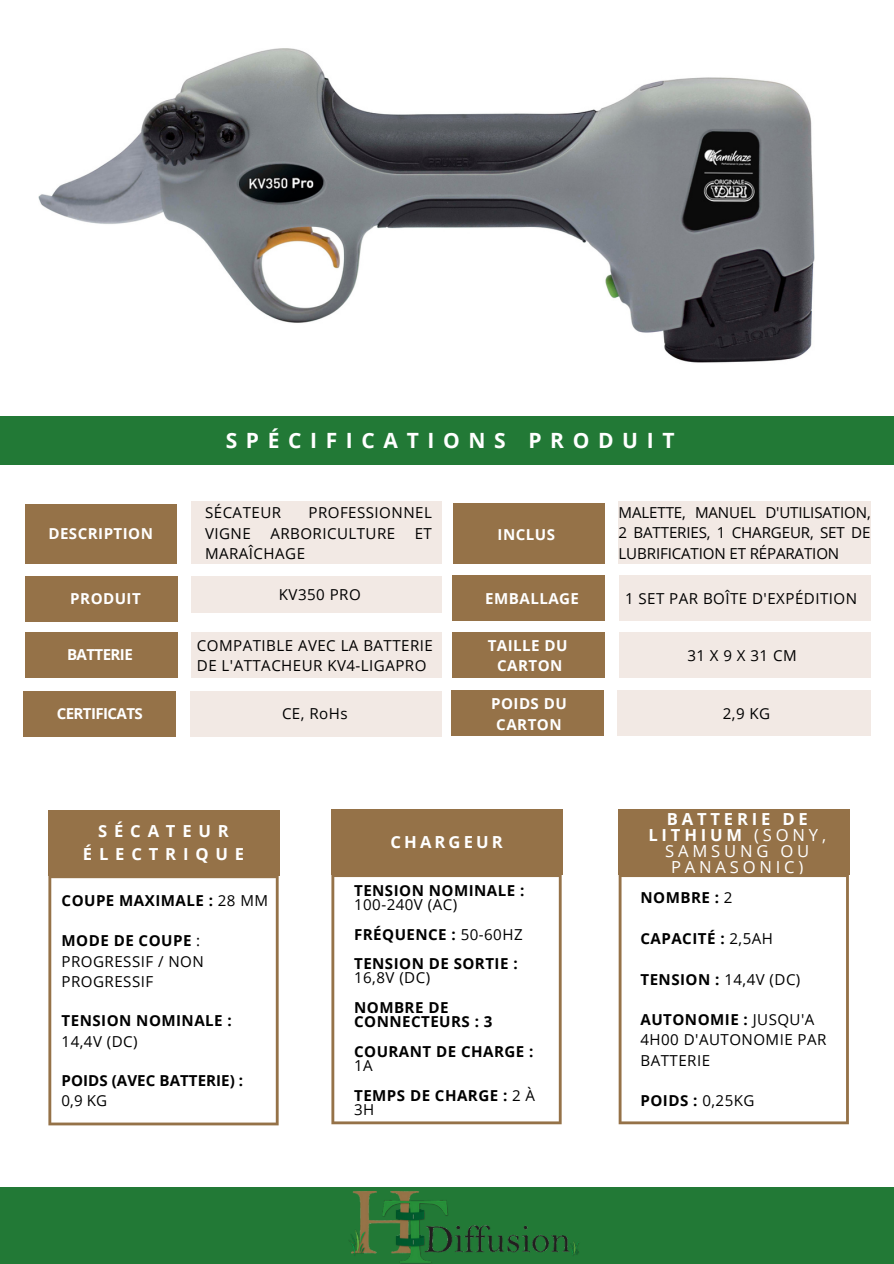
<style>
.page{position:relative;width:894px;height:1264px;background:#fff}
.page>*{position:absolute;margin:0;border:0;box-sizing:border-box;transform-origin:0 0}
.t1{font:700 21px "Open Sans";letter-spacing:.41em;color:#fff}
.t2{font:16.65px/15.8px "Open Sans";letter-spacing:.23em;color:#fff;text-align:center}
.t3{font:700 16.65px/22.5px "Open Sans";letter-spacing:.41em;color:#fff;text-align:center}
.t4{font:700 16.65px "Open Sans";letter-spacing:.185em;color:#fff}
.t5{font:15.15px/20.2px "Open Sans";letter-spacing:.03em;color:#000}
.t6{font:700 15.15px/14.7px "Open Sans";letter-spacing:.03em;color:#000}
.t7{font:700 15.15px "Open Sans";letter-spacing:.03em;color:#fff}
.t8{font:700 15.15px/20.2px "Open Sans";letter-spacing:.005em;color:#000}
.t9{font:700 15.15px "Open Sans";letter-spacing:-.04em;color:#fff}
.t10{font:15.15px "Open Sans";letter-spacing:.32em;color:#000}
.s1{font-weight:400}
.s2{font-weight:700}
</style>
<div class="page">
<div style="left:0;top:1186px;width:893px;height:77px;background:#227936"></div>
<img style="left:349px;top:1191px;width:230px;height:72px">
<div style="left:48px;top:810px;width:231px;height:65px;background:#957248"></div>
<svg style="left:48px;top:875px;width:230px;height:250px"></svg>
<div style="left:0;top:416px;width:893px;height:49px;background:#227936"></div>
<div style="left:331px;top:808px;width:231px;height:66px;background:#957248"></div>
<svg style="left:331px;top:874px;width:230px;height:250px"></svg>
<div style="left:618px;top:808px;width:231px;height:66px;background:#957248"></div>
<svg style="left:618px;top:874px;width:230px;height:250px"></svg>
<div style="left:26px;top:504px;width:202px;height:60px;background:#957248"></div>
<div style="left:178px;top:484px;width:308px;height:308px;background:#fff"></div>
<div style="left:191px;top:576px;width:251px;height:36px;background:#f2e9e4"></div>
<div style="left:26px;top:576px;width:152px;height:45px;background:#957248"></div>
<div style="left:191px;top:632px;width:319px;height:45px;background:#f2e9e4"></div>
<div style="left:26px;top:632px;width:152px;height:45px;background:#957248"></div>
<div style="left:189px;top:691px;width:319px;height:45px;background:#f2e9e4"></div>
<div style="left:24px;top:691px;width:152px;height:45px;background:#957248"></div>
<div style="left:191px;top:502px;width:439px;height:62px;background:#f2e9e4"></div>
<div style="left:442px;top:493px;width:308px;height:308px;background:#fff"></div>
<div style="left:452px;top:504px;width:203px;height:59px;background:#957248"></div>
<div style="left:605px;top:484px;width:288px;height:308px;background:#fff"></div>
<div style="left:618px;top:576px;width:275px;height:45px;background:#f2e9e4"></div>
<div style="left:452px;top:576px;width:152px;height:45px;background:#957248"></div>
<div style="left:618px;top:632px;width:275px;height:45px;background:#f2e9e4"></div>
<div style="left:452px;top:632px;width:152px;height:45px;background:#957248"></div>
<div style="left:616px;top:690px;width:277px;height:45px;background:#f2e9e4"></div>
<div style="left:451px;top:690px;width:152px;height:45px;background:#957248"></div>
<div style="left:618px;top:501px;width:275px;height:62px;background:#f2e9e4"></div>
<div style="left:870px;top:501px;width:23px;height:308px;background:#fff"></div>
<img style="left:38px;top:48px;width:777px;height:315px">
<p class="t7" style="left:48px;top:522px;width:106px">DESCRIPTION</p>
<p class="t7" style="left:70px;top:588px;width:72px">PRODUIT</p>
<p class="t1" style="left:226px;top:426px;width:450px">SPÉCIFICATIONS PRODUIT</p>
<p class="t5" style="left:205px;top:502px;width:77px">SÉCATEUR</p>
<p class="t5" style="left:308px;top:502px;width:125px">PROFESSIONNEL</p>
<p class="t5" style="left:205px;top:522px;width:47px">VIGNE</p>
<p class="t5" style="left:270px;top:522px;width:126px">ARBORICULTURE</p>
<p class="t5" style="left:414px;top:522px;width:19px">ET</p>
<p class="t5" style="left:205px;top:543px;width:101px">MARAÎCHAGE</p>
<p class="t7" style="left:497px;top:523px;width:59px">INCLUS</p>
<p class="t5" style="left:618px;top:502px;width:253px;text-align:justify">MALETTE, MANUEL D'UTILISATION, 2 BATTERIES, 1 CHARGEUR, SET DE LUBRIFICATION ET RÉPARATION</p>
<p class="t5" style="left:279px;top:583px;width:83px">KV350 PRO</p>
<p class="t7" style="left:485px;top:588px;width:95px">EMBALLAGE</p>
<p class="t5" style="left:625px;top:588px;width:233px">1 SET PAR BOÎTE D'EXPÉDITION</p>
<p class="t9" style="left:67px;top:644px;width:67px">BATTERIE</p>
<p class="t5" style="left:197px;top:635px;width:237px">COMPATIBLE AVEC LA BATTERIE<br>DE L'ATTACHEUR KV4-LIGAPRO</p>
<p class="t10" style="left:687px;top:645px;width:111px">31X9X31CM</p>
<p class="t5" style="left:722px;top:703px;width:49px">2,9 KG</p>
<p class="t7" style="left:487px;top:635px;width:81px">TAILLE DU</p>
<p class="t7" style="left:497px;top:655px;width:67px">CARTON</p>
<p class="t7" style="left:491px;top:693px;width:77px">POIDS DU</p>
<p class="t7" style="left:496px;top:713px;width:67px">CARTON</p>
<p class="t9" style="left:57px;top:702px;width:88px">CERTIFICATS</p>
<p class="t5" style="left:282px;top:703px;width:67px">CE, RoHs</p>
<p class="t3" style="left:83px;top:819px;width:163px">SÉCATEUR<br>ÉLECTRIQUE</p>
<p class="t6" style="left:62px;top:892px;width:208px">COUPE MAXIMALE : <span class="s1">28 MM</span></p>
<p class="t5" style="left:62px;top:930px;width:144px"><span class="s2">MODE DE COUPE</span> :<br>PROGRESSIF / NON<br>PROGRESSIF</p>
<p class="t6" style="left:62px;top:1010px;width:172px;line-height:20.2px">TENSION NOMINALE :<br><span class="s1">14,4V (DC)</span></p>
<p class="t8" style="left:62px;top:1069px;width:183px">POIDS (AVEC BATTERIE) :<br><span class="s1">0,9 KG</span></p>
<p class="t4" style="left:390px;top:830px;width:114px">CHARGEUR</p>
<p class="t6" style="left:354px;top:882px;width:172px">TENSION NOMINALE :<br><span class="s1">100-240V (AC)</span></p>
<p class="t6" style="left:354px;top:926px;width:170px">FRÉQUENCE : <span class="s1">50-60HZ</span></p>
<p class="t6" style="left:354px;top:955px;width:165px">TENSION DE SORTIE :<br><span class="s1">16,8V (DC)</span></p>
<p class="t6" style="left:354px;top:999px;width:140px">NOMBRE DE<br>CONNECTEURS : 3</p>
<p class="t6" style="left:354px;top:1043px;width:181px">COURANT DE CHARGE :<br><span class="s1">1A</span></p>
<p class="t6" style="left:354px;top:1087px;width:182px">TEMPS DE CHARGE : <span class="s1">2 À<br>3H</span></p>
<p class="t2" style="left:648px;top:810px;width:179px"><span class="s2">BATTERIE DE<br>LITHIUM</span> (SONY,<br>SAMSUNG OU<br>PANASONIC)</p>
<p class="t6" style="left:640px;top:890px;width:93px">NOMBRE : <span class="s1">2</span></p>
<p class="t6" style="left:640px;top:930px;width:134px">CAPACITÉ : <span class="s1">2,5AH</span></p>
<p class="t5" style="left:640px;top:968px;width:161px"><span class="s2">TENSION :</span> 14,4V (DC)</p>
<p class="t5" style="left:640px;top:1009px;width:187px"><span class="s2">AUTONOMIE :</span> JUSQU'A<br>4H00 D'AUTONOMIE PAR<br>BATTERIE</p>
<p class="t6" style="left:640px;top:1092px;width:115px">POIDS : <span class="s1">0,25KG</span></p>
</div>
